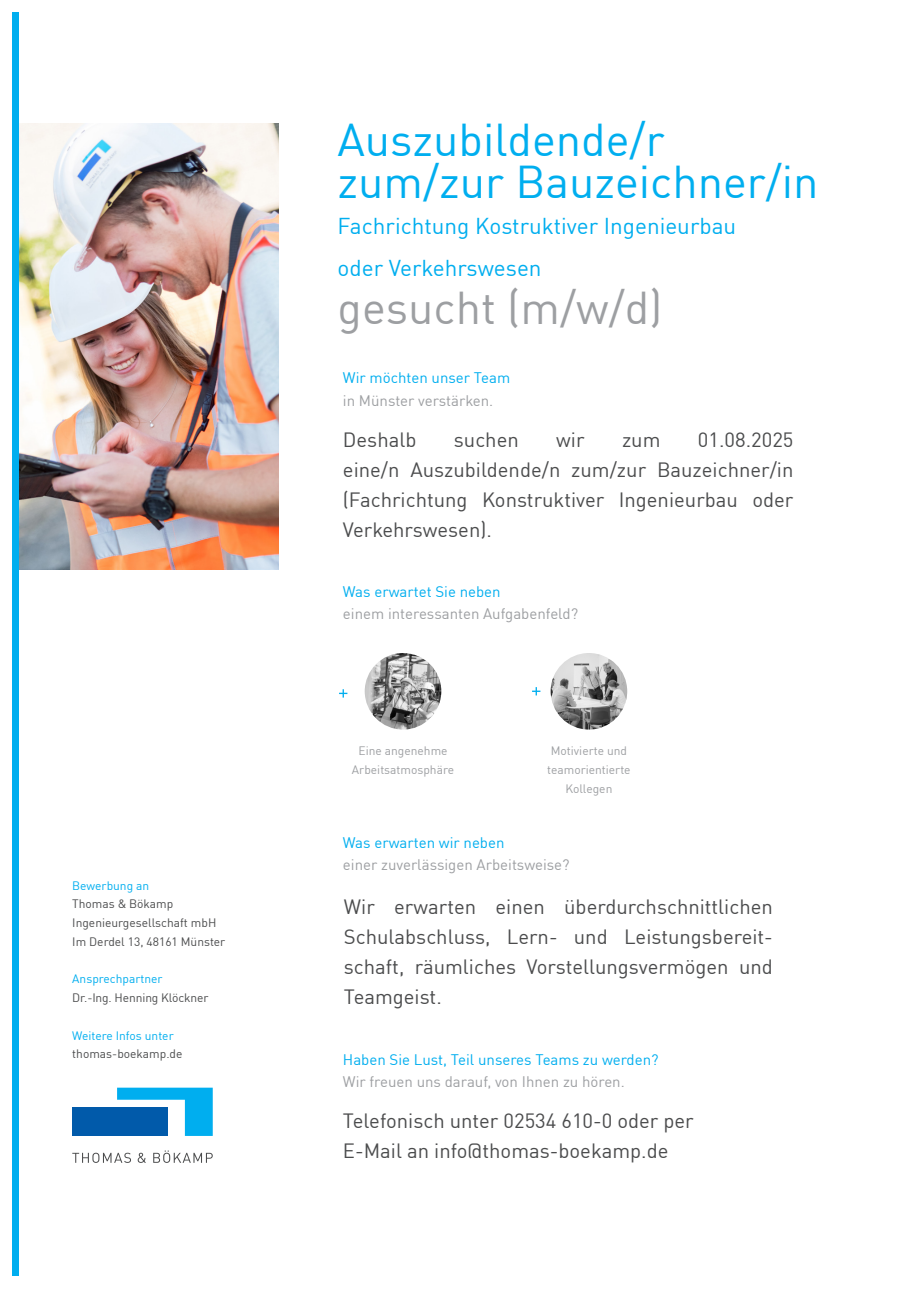
<style>
.page{position:relative;width:919px;height:1289px;background:#fff}
.page>*{position:absolute;margin:0;border:0;box-sizing:border-box;transform-origin:0 0}
.t1{font:45px/42px "DIN Pro";color:#00aeef}
.t2{font:45px "DIN Pro";color:#9d9fa2}
.t3{font:22.5px "DIN Pro";color:#00aeef}
.t4{font:20.25px/30px "DIN Pro";color:#4b4c4d;text-align:justify}
.t5{font:15px "DIN Pro";color:#9d9fa2}
.t6{font:15px "DIN Pro";color:#00aeef}
.t7{font:12px "DIN Pro";color:#4b4c4d}
.t8{font:12px/18.8px "DIN Pro";color:#9d9fa2;text-align:center}
.t9{font:12px "DIN Pro";color:#00aeef}
</style>
<div class="page">
<img style="left:19px;top:123px;width:260px;height:446px">
<div style="left:72px;top:1107px;width:96px;height:28px;background:#015aaa"></div>
<svg style="left:117px;top:1087px;width:96px;height:48px"></svg>
<svg style="left:72px;top:1152px;width:59px;height:10px"></svg>
<svg style="left:138px;top:1152px;width:8px;height:10px"></svg>
<svg style="left:153px;top:1150px;width:60px;height:12px"></svg>
<img style="left:365px;top:653px;width:76px;height:76px;border-radius:38px">
<svg style="left:339px;top:689px;width:8px;height:8px"></svg>
<svg style="left:532px;top:687px;width:8px;height:8px"></svg>
<img style="left:550px;top:653px;width:77px;height:76px;border-radius:38px">
<div style="left:13px;top:13px;width:6px;height:1263px;background:#00aeef"></div>
<p class="t9" style="left:72px;top:876px;width:78px">Bewerbung an</p>
<p class="t7" style="left:72px;top:894px;width:103px">Thomas &amp; Bökamp</p>
<p class="t7" style="left:72px;top:913px;width:146px">Ingenieurgesellschaft mbH</p>
<p class="t7" style="left:72px;top:932px;width:154px">Im Derdel 13, 48161 Münster</p>
<p class="t9" style="left:72px;top:969px;width:92px">Ansprechpartner</p>
<p class="t7" style="left:72px;top:988px;width:138px">Dr.-Ing. Henning Klöckner</p>
<p class="t9" style="left:72px;top:1026px;width:103px">Weitere Infos unter</p>
<p class="t7" style="left:72px;top:1044px;width:112px">thomas-boekamp.de</p>
<p class="t1" style="left:337px;top:116px;width:482px">Auszubildende/r zum/zur Bauzeichner/in</p>
<p class="t3" style="left:337px;top:209px;width:400px">Fachrichtung Kostruktiver Ingenieurbau</p>
<p class="t3" style="left:337px;top:251px;width:205px">oder Verkehrswesen</p>
<p class="t2" style="left:337px;top:274px;width:326px">gesucht (m/w/d)</p>
<p class="t6" style="left:343px;top:366px;width:169px">Wir möchten unser Team</p>
<p class="t5" style="left:343px;top:389px;width:152px">in Münster verstärken.</p>
<p class="t4" style="left:343px;top:423px;width:452px;text-indent:355px">01.08.2025 eine/n Auszubildende/n zum/zur Bauzeichner/in (Fachrichtung Konstruktiver Ingenieurbau oder Verkehrswesen).</p>
<p class="t4" style="left:343px;top:423px;width:75px">Deshalb</p>
<p class="t4" style="left:454px;top:423px;width:66px">suchen</p>
<p class="t4" style="left:556px;top:423px;width:30px">wir</p>
<p class="t4" style="left:622px;top:423px;width:40px">zum</p>
<p class="t6" style="left:343px;top:580px;width:159px">Was erwartet Sie neben</p>
<p class="t5" style="left:343px;top:602px;width:237px">einem interessanten Aufgabenfeld?</p>
<p class="t8" style="left:352px;top:740px;width:104px">Eine angenehme<br>Arbeitsatmosphäre</p>
<p class="t8" style="left:547px;top:740px;width:85px">Motivierte und teamorientierte<br>Kollegen</p>
<p class="t6" style="left:343px;top:830px;width:163px">Was erwarten wir neben</p>
<p class="t5" style="left:343px;top:853px;width:228px">einer zuverlässigen Arbeitsweise?</p>
<p class="t4" style="left:344px;top:890px;width:430px">Wir erwarten einen überdurchschnittlichen Schulabschluss, Lern- und Leistungsbereit&shy;schaft, räumliches Vorstellungsvermögen und Teamgeist.</p>
<p class="t6" style="left:343px;top:1047px;width:317px">Haben Sie Lust, Teil unseres Teams zu werden?</p>
<p class="t5" style="left:343px;top:1070px;width:283px">Wir freuen uns darauf, von Ihnen zu hören.</p>
<p class="t4" style="left:343px;top:1103px;width:352px">Telefonisch unter 02534 610-0 oder per</p>
<p class="t4" style="left:343px;top:1133px;width:327px">E-Mail an info@thomas-boekamp.de</p>
</div>
